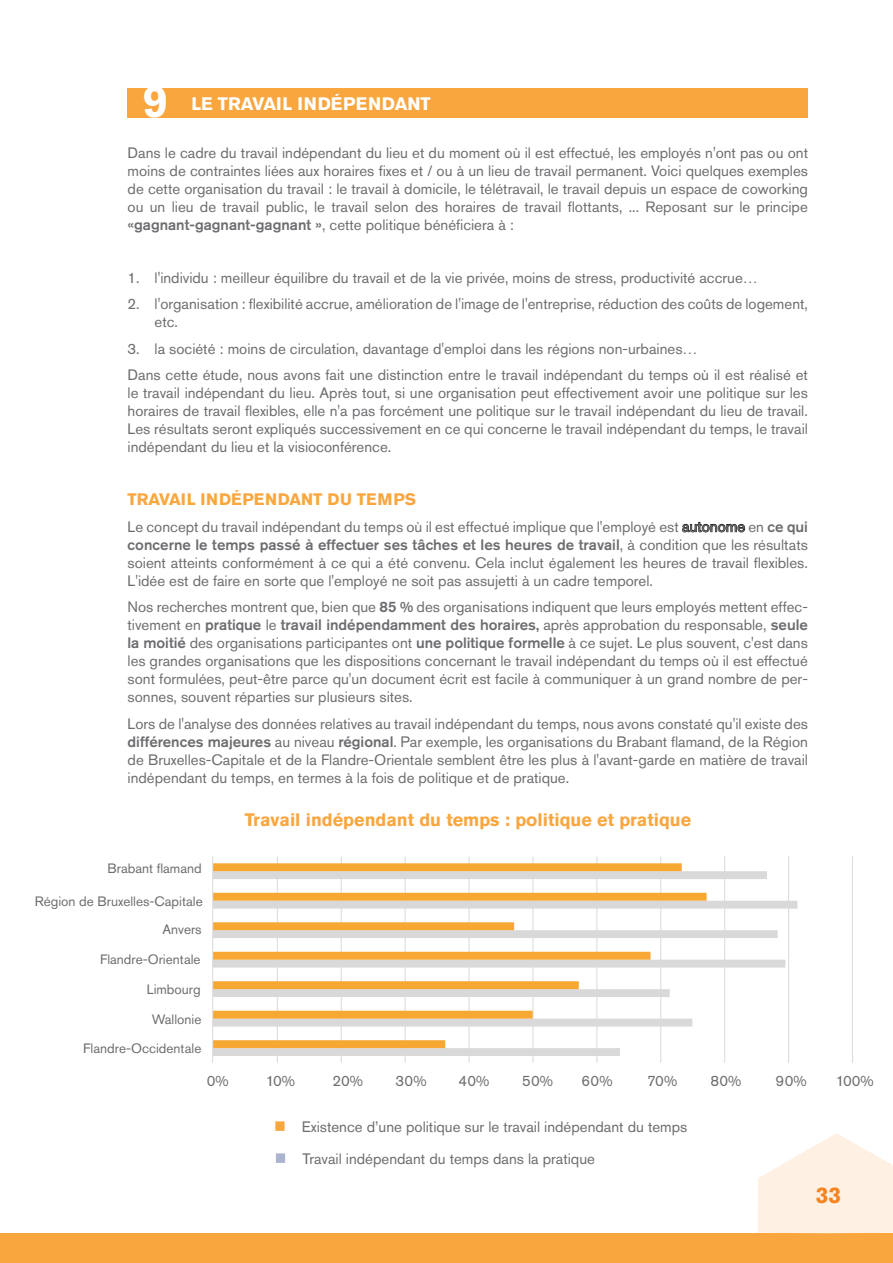
<style>
.page{position:relative;width:893px;height:1263px;background:#fff}
.page>*{position:absolute;margin:0;border:0;box-sizing:border-box;transform-origin:0 0}
.t1{font:700 45px "Akzidenz Grotesk Pro";color:#fff}
.t2{font:700 22.5px "Akzidenz Grotesk Pro";color:#f58420}
.t3{font:700 18px "Akzidenz Grotesk Pro";color:#faa63f}
.t4{font:700 18px "Akzidenz Grotesk Pro";color:#fff}
.t5{font:700 16.5px "Akzidenz Grotesk Pro";color:#faa63f}
.t6{font:15px/18px "Akzidenz Grotesk Pro";color:#6c6d70;text-align:justify}
.t7{font:13.5px "Akzidenz Grotesk Pro";color:#6c6d70}
.t8{font:10.8px "Calibri";letter-spacing:.01em;color:#595959}
.t9{font:10.8px "Calibri";letter-spacing:-.01em;color:#595959}
.s1{font-weight:500}
</style>
<div class="page">
<div style="left:0;top:1233px;width:893px;height:30px;background:#faa63f"></div>
<svg style="left:758px;top:1133px;width:135px;height:100px"></svg>
<div style="left:128px;top:88px;width:680px;height:30px;background:#faa63f"></div>
<svg style="left:682px;top:522px;width:63px;height:11px"></svg>
<svg style="left:212px;top:856px;width:641px;height:207px"></svg>
<div style="left:275px;top:1121px;width:10px;height:10px;background:#faa63f;border:2px solid #faa63f"></div>
<div style="left:276px;top:1153px;width:9px;height:10px;background:#aab4cf;border:2px solid #aab4cf"></div>
<p class="t1" style="left:143px;top:72px;width:27px">9</p>
<p class="t4" style="left:191px;top:92px;width:241px">LE TRAVAIL INDÉPENDANT</p>
<p class="t6" style="left:128px;top:143px;width:682px">Dans le cadre du travail indépendant du lieu et du moment où il est effectué, les employés n'ont pas ou ont moins de contraintes liées aux horaires fixes et / ou à un lieu de travail permanent. Voici quelques exemples de cette organisation du travail : le travail à domicile, le télétravail, le travail depuis un espace de coworking ou un lieu de travail public, le travail selon des horaires de travail flottants, ... Reposant sur le principe <span class="s1">«gagnant-gagnant-gagnant »</span>, cette politique bénéficiera à :</p>
<p class="t6" style="left:128px;top:268px;width:632px">1. l'individu : meilleur équilibre du travail et de la vie privée, moins de stress, productivité accrue…</p>
<p class="t6" style="left:155px;top:295px;width:655px;text-indent:-27px">2. l'organisation : flexibilité accrue, amélioration de l'image de l'entreprise, réduction des coûts de logement, etc.</p>
<p class="t6" style="left:128px;top:339px;width:571px">3. la société : moins de circulation, davantage d'emploi dans les régions non-urbaines…</p>
<p class="t6" style="left:128px;top:366px;width:682px">Dans cette étude, nous avons fait une distinction entre le travail indépendant du temps où il est réalisé et le travail indépendant du lieu. Après tout, si une organisation peut effectivement avoir une politique sur les horaires de travail flexibles, elle n'a pas forcément une politique sur le travail indépendant du lieu de travail.<br>Les résultats seront expliqués successivement en ce qui concerne le travail indépendant du temps, le travail indépendant du lieu et la visioconférence.</p>
<p class="t5" style="left:128px;top:489px;width:290px">TRAVAIL INDÉPENDANT DU TEMPS</p>
<p class="t6" style="left:128px;top:517px;width:682px">Le concept du travail indépendant du temps où il est effectué implique que l'employé est autonome en <span class="s1">ce qui concerne le temps passé à effectuer ses tâches et les heures de travail</span>, à condition que les résultats soient atteints conformément à ce qui a été convenu. Cela inclut également les heures de travail flexibles.<br>L'idée est de faire en sorte que l'employé ne soit pas assujetti à un cadre temporel.</p>
<p class="t6" style="left:128px;top:598px;width:682px">Nos recherches montrent que, bien que <span class="s1">85 %</span> des organisations indiquent que leurs employés mettent effec&shy;tivement en <span class="s1">pratique</span> le <span class="s1">travail indépendamment des horaires,</span> après approbation du responsable, <span class="s1">seule la moitié</span> des organisations participantes ont <span class="s1">une politique formelle</span> à ce sujet. Le plus souvent, c'est dans les grandes organisations que les dispositions concernant le travail indépendant du temps où il est effectué sont formulées, peut-être parce qu'un document écrit est facile à communiquer à un grand nombre de per&shy;sonnes, souvent réparties sur plusieurs sites.</p>
<p class="t6" style="left:128px;top:714px;width:682px">Lors de l'analyse des données relatives au travail indépendant du temps, nous avons constaté qu'il existe des <span class="s1">différences majeures</span> au niveau <span class="s1">régional</span>. Par exemple, les organisations du Brabant flamand, de la Région de Bruxelles-Capitale et de la Flandre-Orientale semblent être les plus à l'avant-garde en matière de travail indépendant du temps, en termes à la fois de politique et de pratique.</p>
<p class="t7" style="left:108px;top:860px;width:96px">Brabant flamand</p>
<p class="t7" style="left:35px;top:892px;width:170px">Région de Bruxelles-Capitale</p>
<p class="t7" style="left:162px;top:921px;width:41px">Anvers</p>
<p class="t7" style="left:100px;top:951px;width:102px">Flandre-Orientale</p>
<p class="t7" style="left:147px;top:981px;width:55px">Limbourg</p>
<p class="t7" style="left:152px;top:1010px;width:51px">Wallonie</p>
<p class="t7" style="left:83px;top:1039px;width:120px">Flandre-Occidentale</p>
<p class="t9" style="left:134px;top:863px;width:70px">Vlaams-Brabant</p>
<p class="t8" style="left:67px;top:892px;width:137px">Brussels Hoofdstedelijk Gewest</p>
<p class="t8" style="left:155px;top:922px;width:50px">Antwerpen</p>
<p class="t8" style="left:127px;top:951px;width:75px">Oost-Vlaanderen</p>
<p class="t8" style="left:168px;top:981px;width:37px">Limburg</p>
<p class="t8" style="left:165px;top:1010px;width:40px">Wallonië</p>
<p class="t8" style="left:128px;top:1040px;width:77px">West-Vlaanderen</p>
<p class="t3" style="left:245px;top:808px;width:448px">Travail indépendant du temps : politique et pratique</p>
<p class="t8" style="left:206px;top:1068px;width:15px">0%</p>
<p class="t8" style="left:268px;top:1068px;width:20px">10%</p>
<p class="t8" style="left:332px;top:1068px;width:20px">20%</p>
<p class="t8" style="left:396px;top:1068px;width:20px">30%</p>
<p class="t8" style="left:460px;top:1068px;width:20px">40%</p>
<p class="t8" style="left:524px;top:1068px;width:20px">50%</p>
<p class="t8" style="left:588px;top:1068px;width:20px">60%</p>
<p class="t8" style="left:651px;top:1068px;width:20px">70%</p>
<p class="t8" style="left:715px;top:1068px;width:20px">80%</p>
<p class="t8" style="left:779px;top:1068px;width:20px">90%</p>
<p class="t8" style="left:841px;top:1068px;width:25px">100%</p>
<p class="t6" style="left:207px;top:1072px;width:24px">0%</p>
<p class="t6" style="left:266px;top:1072px;width:31px">10%</p>
<p class="t6" style="left:332px;top:1072px;width:32px">20%</p>
<p class="t6" style="left:396px;top:1072px;width:33px">30%</p>
<p class="t6" style="left:458px;top:1072px;width:33px">40%</p>
<p class="t6" style="left:522px;top:1072px;width:33px">50%</p>
<p class="t6" style="left:581px;top:1072px;width:33px">60%</p>
<p class="t6" style="left:647px;top:1072px;width:32px">70%</p>
<p class="t6" style="left:710px;top:1072px;width:33px">80%</p>
<p class="t6" style="left:776px;top:1072px;width:33px">90%</p>
<p class="t6" style="left:836px;top:1072px;width:40px">100%</p>
<p class="t6" style="left:302px;top:1117px;width:387px">Existence d’une politique sur le travail indépendant du temps</p>
<p class="t6" style="left:302px;top:1149px;width:294px">Travail indépendant du temps dans la pratique</p>
<h2 class="t2" style="left:816px;top:1180px;width:27px">33</h2>
</div>
